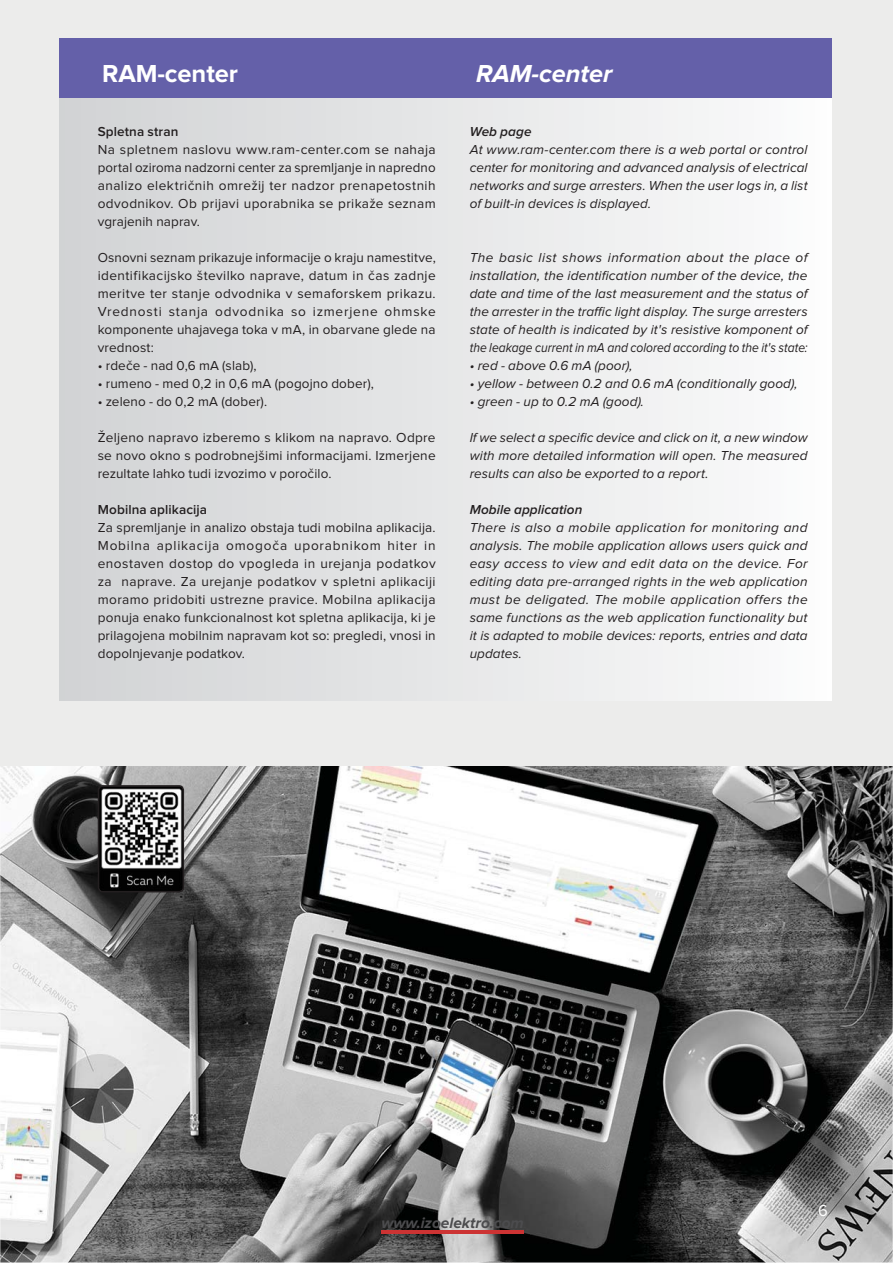
<style>
.page{position:relative;width:893px;height:1263px;background:#fff}
.page>*{position:absolute;margin:0;border:0;box-sizing:border-box;transform-origin:0 0}
.t1{font:700 25.5px "Proxima Nova";letter-spacing:-.005em;color:#fff}
.t2{font:italic 700 25.5px "Proxima Nova";letter-spacing:-.005em;color:#fff}
.t3{font:16.5px "Proxima Nova";color:#fff}
.t4{font:italic 700 15.6px "Proxima Nova";letter-spacing:-.005em;color:#4c4c4e}
.t5{font:italic 13.5px/18px "Proxima Nova";letter-spacing:.005em;color:#231f20;text-align:justify}
.t6{font:13.5px/18px "Proxima Nova";letter-spacing:.01em;color:#231f20;text-align:justify}
.t7{font:600 13.5px "Proxima Nova";letter-spacing:.01em;color:#231f20}
.t8{font:italic 600 13.5px "Proxima Nova";letter-spacing:.005em;color:#231f20}
</style>
<div class="page">
<img style="left:0;top:766px;width:893px;height:497px">
<div style="left:0;top:0;width:893px;height:766px;background:#ececeb"></div>
<div style="left:60px;top:38px;width:772px;height:60px;background:#6460a9"></div>
<hr style="left:381px;top:1230px;width:143px;height:3px;background:#c33">
<div style="left:60px;top:98px;width:772px;height:603px;background:linear-gradient(to right,#d1d2d4,#fcfcfc)"></div>
<img style="left:99px;top:786px;width:84px;height:106px;border-radius:4px">
<div style="left:98px;top:785px;width:86px;height:107px;border:2px solid #231f20;border-radius:4px"></div>
<h1 class="t1" style="left:102px;top:58px;width:138px">RAM-center</h1>
<h1 class="t2" style="left:476px;top:64px;width:138px">RAM-center</h1>
<p class="t7" style="left:98px;top:127px;width:82px">Spletna stran</p>
<p class="t6" style="left:98px;top:142px;width:339px">Na spletnem naslovu www.ram-center.com se nahaja portal oziroma nadzorni center za spremljanje in napredno analizo električnih omrežij ter nadzor prenapetostnih odvodnikov. Ob prijavi uporabnika se prikaže seznam vgrajenih naprav.</p>
<p class="t6" style="left:98px;top:250px;width:339px">Osnovni seznam prikazuje informacije o kraju namestitve, identifikacijsko številko naprave, datum in čas zadnje meritve ter stanje odvodnika v semaforskem prikazu.<br>Vrednosti stanja odvodnika so izmerjene ohmske komponente uhajavega toka v mA, in obarvane glede na vrednost:</p>
<p class="t6" style="left:98px;top:358px;width:160px">• rdeče - nad 0,6 mA (slab),</p>
<p class="t6" style="left:98px;top:376px;width:278px">• rumeno - med 0,2 in 0,6 mA (pogojno dober),</p>
<p class="t6" style="left:98px;top:394px;width:171px">• zeleno - do 0,2 mA (dober).</p>
<p class="t6" style="left:98px;top:430px;width:339px">Željeno napravo izberemo s klikom na napravo. Odpre se novo okno s podrobnejšimi informacijami. Izmerjene rezultate lahko tudi izvozimo v poročilo.</p>
<p class="t7" style="left:98px;top:505px;width:111px">Mobilna aplikacija</p>
<p class="t6" style="left:98px;top:520px;width:339px">Za spremljanje in analizo obstaja tudi mobilna aplikacija.<br>Mobilna aplikacija omogoča uporabnikom hiter in enostaven dostop do vpogleda in urejanja podatkov za naprave. Za urejanje podatkov v spletni aplikaciji moramo pridobiti ustrezne pravice. Mobilna aplikacija ponuja enako funkcionalnost kot spletna aplikacija, ki je prilagojena mobilnim napravam kot so: pregledi, vnosi in dopolnjevanje podatkov.</p>
<p class="t8" style="left:470px;top:126px;width:63px">Web page</p>
<p class="t5" style="left:470px;top:141px;width:339px">At www.ram-center.com there is a web portal or control center for monitoring and advanced analysis of electrical networks and surge arresters. When the user logs in, a list of built-in devices is displayed.</p>
<p class="t5" style="left:470px;top:249px;width:339px">The basic list shows information about the place of installation, the identification number of the device, the date and time of the last measurement and the status of the arrester in the traffic light display. The surge arresters state of health is indicated by it's resistive komponent of the leakage current in mA and colored according to the it's state:</p>
<p class="t5" style="left:470px;top:357px;width:164px">• red - above 0.6 mA (poor),</p>
<p class="t5" style="left:470px;top:375px;width:329px">• yellow - between 0.2 and 0.6 mA (conditionally good),</p>
<p class="t5" style="left:470px;top:393px;width:176px">• green - up to 0.2 mA (good).</p>
<p class="t5" style="left:470px;top:429px;width:339px">If we select a specific device and click on it, a new window with more detailed information will open. The measured results can also be exported to a report.</p>
<p class="t8" style="left:470px;top:504px;width:114px">Mobile application</p>
<p class="t5" style="left:470px;top:519px;width:339px">There is also a mobile application for monitoring and analysis. The mobile application allows users quick and easy access to view and edit data on the device. For editing data pre-arranged rights in the web application must be deligated. The mobile application offers the same functions as the web application functionality but it is adapted to mobile devices: reports, entries and data updates.</p>
<p class="t4" style="left:381px;top:1217px;width:144px">www.izoelektro.com</p>
<p class="t3" style="left:818px;top:1205px;width:11px">6</p>
</div>
